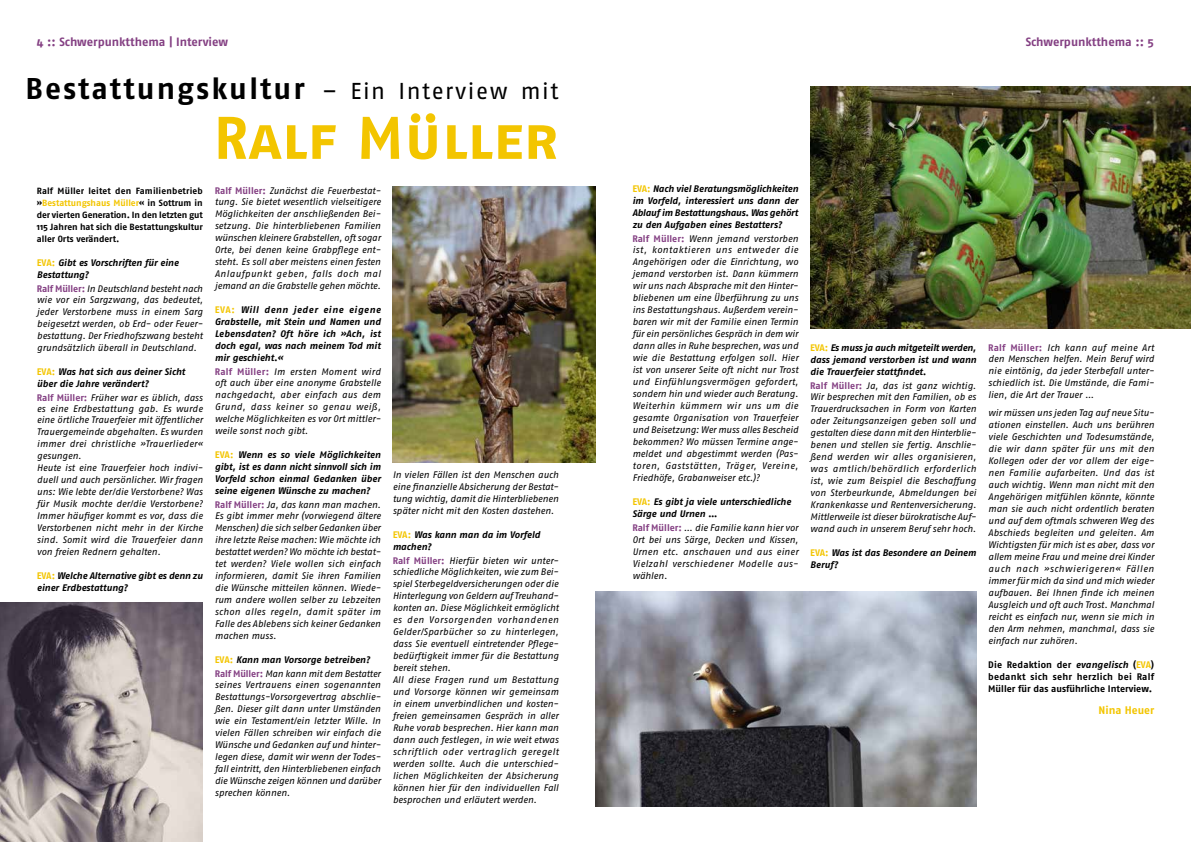
<style>
.page{position:relative;width:1191px;height:842px;background:#fff}
.page>*{position:absolute;margin:0;border:0;box-sizing:border-box;transform-origin:0 0}
.t1{font:60px "Fago No Bold Caps";letter-spacing:-.01em;color:#f3c500}
.t2{font:700 30px "Fago No";letter-spacing:.07em;color:#000}
.t3{font:700 12px "Fago No";letter-spacing:-.005em;color:#844083}
.t4{font:700 11px "Fago No";letter-spacing:-.005em;color:#f3c500}
.t5{font:italic 9.5px/12px "Fago No";color:#000;text-align:justify}
.t6{font:italic 700 9.5px/12px "Fago No";letter-spacing:-.005em;color:#000}
.t7{font:700 9.5px/12px "Fago No";color:#000;text-align:justify}
.t8{font:italic 9.5px/11px "Fago No";letter-spacing:.04em;color:#000}
.t9{font:700 9px/12px "Fago No";letter-spacing:-.005em;color:#000;text-align:justify}
.s1{font-weight:400;font-size:23px}
.s2{color:#f3c500}
.s3{font-family:"Fago No Bold Caps";font-weight:400;font-style:normal;color:#f3c500}
.s4{font-weight:700;font-style:normal;color:#844083}
.s5{font-style:normal;color:#844083}
.s6{font-weight:400}
.s7{font-style:italic}
</style>
<div class="page">
<img style="left:0;top:602px;width:203px;height:240px">
<img style="left:596px;top:592px;width:380px;height:214px">
<img style="left:393px;top:186px;width:202px;height:276px">
<img style="left:810px;top:86px;width:381px;height:243px">
<p class="t3" style="left:37px;top:35px;width:193px">4 :: Schwerpunktthema | Interview</p>
<p class="t3" style="left:1025px;top:35px;width:130px">Schwerpunktthema :: 5</p>
<h2 class="t2" style="left:26px;top:71px;width:534px">Bestattungskultur <span class="s1">– Ein Interview mit</span></h2>
<h1 class="t1" style="left:213px;top:103px;width:347px">Ralf Müller</h1>
<p class="t9" style="left:37px;top:184px;width:167px">Ralf Müller leitet den Familienbetrieb »<span class="s2">Bestattungshaus Müller</span>« in Sottrum in der vierten Generation. In den letzten gut 115 Jahren hat sich die Bestattungskultur aller Orts verändert.</p>
<p class="t6" style="left:37px;top:256px;width:143px"><span class="s3">EVA:</span> Gibt es Vorschriften für eine<br>Bestattung?</p>
<p class="t5" style="left:37px;top:283px;width:167px;line-height:11px"><span class="s4">Ralf Müller:</span> In Deutschland besteht nach wie vor ein Sargzwang, das bedeutet,</p>
<p class="t5" style="left:37px;top:305px;width:167px">jeder Verstorbene muss in einem Sarg beigesetzt werden, ob Erd- oder Feuer&shy;bestattung. Der Friedhofszwang besteht grundsätzlich überall in Deutschland.</p>
<p class="t6" style="left:37px;top:365px;width:150px"><span class="s3">EVA:</span> Was hat sich aus deiner Sicht über die Jahre verändert?</p>
<p class="t5" style="left:37px;top:392px;width:167px;line-height:11px"><span class="s4">Ralf Müller:</span> Früher war es üblich, dass es eine Erdbestattung gab. Es wurde eine örtliche Trauerfeier mit öffentlicher</p>
<p class="t5" style="left:37px;top:425px;width:167px;text-align:left">Trauergemeinde abgehalten. Es wurden immer drei christliche »Trauerlieder« gesungen.<br>Heute ist eine Trauerfeier hoch indivi&shy;duell und auch persönlicher. Wir fragen uns: Wie lebte der/die Verstorbene? Was für Musik mochte der/die Verstorbene?<br>Immer häufiger kommt es vor, dass die Verstorbenen nicht mehr in der Kirche sind. Somit wird die Trauerfeier dann von freien Rednern gehalten.</p>
<p class="t6" style="left:37px;top:569px;width:167px"><span class="s3">EVA:</span> Welche Alternative gibt es denn zu einer Erdbestattung?</p>
<p class="t6" style="left:632px;top:183px;width:167px;text-align:justify"><span class="s3">EVA:</span> Nach viel Beratungsmöglichkeiten im Vorfeld, interessiert uns dann der Ablauf im Bestattungshaus. Was gehört zu den Aufgaben eines Bestatters?</p>
<p class="t8" style="left:632px;top:233px;width:167px"><span class="s4">Ralf Müller:</span> Wenn jemand verstorben ist, kontaktieren uns entweder die</p>
<p class="t5" style="left:632px;top:256px;width:167px">Angehörigen oder die Einrichtung, wo jemand verstorben ist. Dann kümmern wir uns nach Absprache mit den Hinter&shy;bliebenen um eine Überführung zu uns ins Bestattungshaus. Außerdem verein&shy;baren wir mit der Familie einen Termin für ein persönliches Gespräch in dem wir dann alles in Ruhe besprechen, was und wie die Bestattung erfolgen soll. Hier ist von unserer Seite oft nicht nur Trost und Einfühlungsvermögen gefordert, sondern hin und wieder auch Beratung.<br>Weiterhin kümmern wir uns um die gesamte Organisation von Trauerfeier und Beisetzung: Wer muss alles Bescheid bekommen? Wo müssen Termine ange&shy;meldet und abgestimmt werden (Pas&shy;toren, Gaststätten, Träger, Vereine, Friedhöfe, Grabanweiser etc.)?</p>
<p class="t6" style="left:632px;top:496px;width:160px"><span class="s3">EVA:</span> Es gibt ja viele unterschiedliche<br>Särge und Urnen …</p>
<p class="t5" style="left:632px;top:522px;width:167px"><span class="s4">Ralf Müller:</span> … die Familie kann hier vor Ort bei uns Särge, Decken und Kissen, Urnen etc. anschauen und aus einer Vielzahl verschiedener Modelle aus&shy;wählen.</p>
<p class="t5" style="left:215px;top:185px;width:167px;line-height:11px"><span class="s4">Ralf Müller:</span> Zunächst die Feuerbestat&shy;tung. Sie bietet wesentlich vielseitigere</p>
<p class="t5" style="left:215px;top:208px;width:167px">Möglichkeiten der anschließenden Bei&shy;setzung. Die hinterbliebenen Familien wünschen kleinere Grabstellen, oft sogar Orte, bei denen keine Grabpflege ent&shy;steht. Es soll aber meistens einen festen Anlaufpunkt geben, falls doch mal jemand an die Grabstelle gehen möchte.</p>
<p class="t6" style="left:215px;top:303px;width:167px;text-align:justify"><span class="s3">EVA:</span> Will denn jeder eine eigene Grabstelle, mit Stein und Namen und Lebensdaten? Oft höre ich »Ach, ist doch egal, was nach meinem Tod mit mir geschieht.«</p>
<p class="t5" style="left:215px;top:366px;width:167px;line-height:11px"><span class="s4">Ralf Müller:</span> Im ersten Moment wird oft auch über eine anonyme Grabstelle</p>
<p class="t5" style="left:215px;top:389px;width:167px">nachgedacht, aber einfach aus dem Grund, dass keiner so genau weiß, welche Möglichkeiten es vor Ort mittler&shy;weile sonst noch gibt.</p>
<p class="t6" style="left:215px;top:448px;width:167px;text-align:justify"><span class="s3">EVA:</span> Wenn es so viele Möglichkeiten gibt, ist es dann nicht sinnvoll sich im Vorfeld schon einmal Gedanken über seine eigenen Wünsche zu machen?</p>
<p class="t5" style="left:215px;top:499px;width:167px;line-height:11px"><span class="s4">Ralf Müller:</span> Ja, das kann man machen.<br>Es gibt immer mehr (vorwiegend ältere</p>
<p class="t5" style="left:215px;top:522px;width:167px">Menschen) die sich selber Gedanken über ihre letzte Reise machen: Wie möchte ich bestattet werden? Wo möchte ich bestat&shy;tet werden? Viele wollen sich einfach informieren, damit Sie ihren Familien die Wünsche mitteilen können. Wiede&shy;rum andere wollen selber zu Lebzeiten schon alles regeln, damit später im Falle des Ablebens sich keiner Gedanken machen muss.</p>
<p class="t6" style="left:215px;top:652px;width:167px;line-height:14px"><span class="s3">EVA:</span> Kann man Vorsorge betreiben?<br><span class="s5">Ralf Müller:</span> <span class="s6">Man kann mit dem Bestatter</span></p>
<p class="t5" style="left:215px;top:679px;width:167px">seines Vertrauens einen sogenannten Bestattungs-Vorsorgevertrag abschlie&shy;ßen. Dieser gilt dann unter Umständen wie ein Testament/ein letzter Wille. In vielen Fällen schreiben wir einfach die Wünsche und Gedanken auf und hinter&shy;legen diese, damit wir wenn der Todes&shy;fall eintritt, den Hinterbliebenen einfach die Wünsche zeigen können und darüber sprechen können.</p>
<p class="t6" style="left:810px;top:341px;width:167px;text-align:justify"><span class="s3">EVA:</span> Es muss ja auch mitgeteilt werden, dass jemand verstorben ist und wann die Trauerfeier stattfindet.</p>
<p class="t5" style="left:810px;top:380px;width:167px;line-height:11px"><span class="s4">Ralf Müller:</span> Ja, das ist ganz wichtig.<br>Wir besprechen mit den Familien, ob es</p>
<p class="t5" style="left:810px;top:402px;width:167px">Trauerdrucksachen in Form von Karten oder Zeitungsanzeigen geben soll und gestalten diese dann mit den Hinterblie&shy;benen und stellen sie fertig. Anschlie&shy;ßend werden wir alles organisieren, was amtlich/behördlich erforderlich ist, wie zum Beispiel die Beschaffung von Sterbeurkunde, Abmeldungen bei Krankenkasse und Rentenversicherung.<br>Mittlerweile ist dieser bürokratische Auf&shy;wand auch in unserem Beruf sehr hoch.</p>
<p class="t6" style="left:810px;top:546px;width:167px"><span class="s3">EVA:</span> Was ist das Besondere an Deinem<br>Beruf?</p>
<p class="t5" style="left:988px;top:342px;width:167px;line-height:11px"><span class="s4">Ralf Müller:</span> Ich kann auf meine Art den Menschen helfen. Mein Beruf wird</p>
<p class="t5" style="left:988px;top:364px;width:167px">nie eintönig, da jeder Sterbefall unter&shy;schiedlich ist. Die Umstände, die Fami&shy;lien, die Art der Trauer …</p>
<p class="t5" style="left:988px;top:406px;width:167px">wir müssen uns jeden Tag auf neue Situ&shy;ationen einstellen. Auch uns berühren viele Geschichten und Todesumstände, die wir dann später für uns mit den Kollegen oder der vor allem der eige&shy;nen Familie aufarbeiten. Und das ist auch wichtig. Wenn man nicht mit den Angehörigen mitfühlen könnte, könnte man sie auch nicht ordentlich beraten und auf dem oftmals schweren Weg des Abschieds begleiten und geleiten. Am Wichtigsten für mich ist es aber, dass vor allem meine Frau und meine drei Kinder auch nach »schwierigeren« Fällen immer für mich da sind und mich wieder aufbauen. Bei Ihnen finde ich meinen Ausgleich und oft auch Trost. Manchmal reicht es einfach nur, wenn sie mich in den Arm nehmen, manchmal, dass sie einfach nur zuhören.</p>
<p class="t7" style="left:988px;top:658px;width:167px">Die Redaktion der <span class="s7">evangelisch</span> (<span class="s2">EVA</span>) bedankt sich sehr herzlich bei Ralf Müller für das ausführliche Interview.</p>
<p class="t4" style="left:1098px;top:703px;width:57px">Nina Heuer</p>
<p class="t5" style="left:393px;top:469px;width:167px">In vielen Fällen ist den Menschen auch eine finanzielle Absicherung der Bestat&shy;tung wichtig, damit die Hinterbliebenen später nicht mit den Kosten dastehen.</p>
<p class="t6" style="left:393px;top:529px;width:149px"><span class="s3">EVA:</span> Was kann man da im Vorfeld machen?</p>
<p class="t5" style="left:393px;top:555px;width:167px;line-height:11px"><span class="s4">Ralf Müller:</span> Hierfür bieten wir unter&shy;schiedliche Möglichkeiten, wie zum Bei-</p>
<p class="t5" style="left:393px;top:578px;width:167px;text-align:left">spiel Sterbegeldversicherungen oder die Hinterlegung von Geldern auf Treuhand&shy;konten an. Diese Möglichkeit ermöglicht es den Vorsorgenden vorhandenen Gelder/Sparbücher so zu hinterlegen, dass Sie eventuell eintretender Pflege&shy;bedürftigkeit immer für die Bestattung bereit stehen.<br>All diese Fragen rund um Bestattung und Vorsorge können wir gemeinsam in einem unverbindlichen und kosten&shy;freien gemeinsamen Gespräch in aller Ruhe vorab besprechen. Hier kann man dann auch festlegen, in wie weit etwas schriftlich oder vertraglich geregelt werden sollte. Auch die unterschied&shy;lichen Möglichkeiten der Absicherung können hier für den individuellen Fall besprochen und erläutert werden.</p>
</div>
